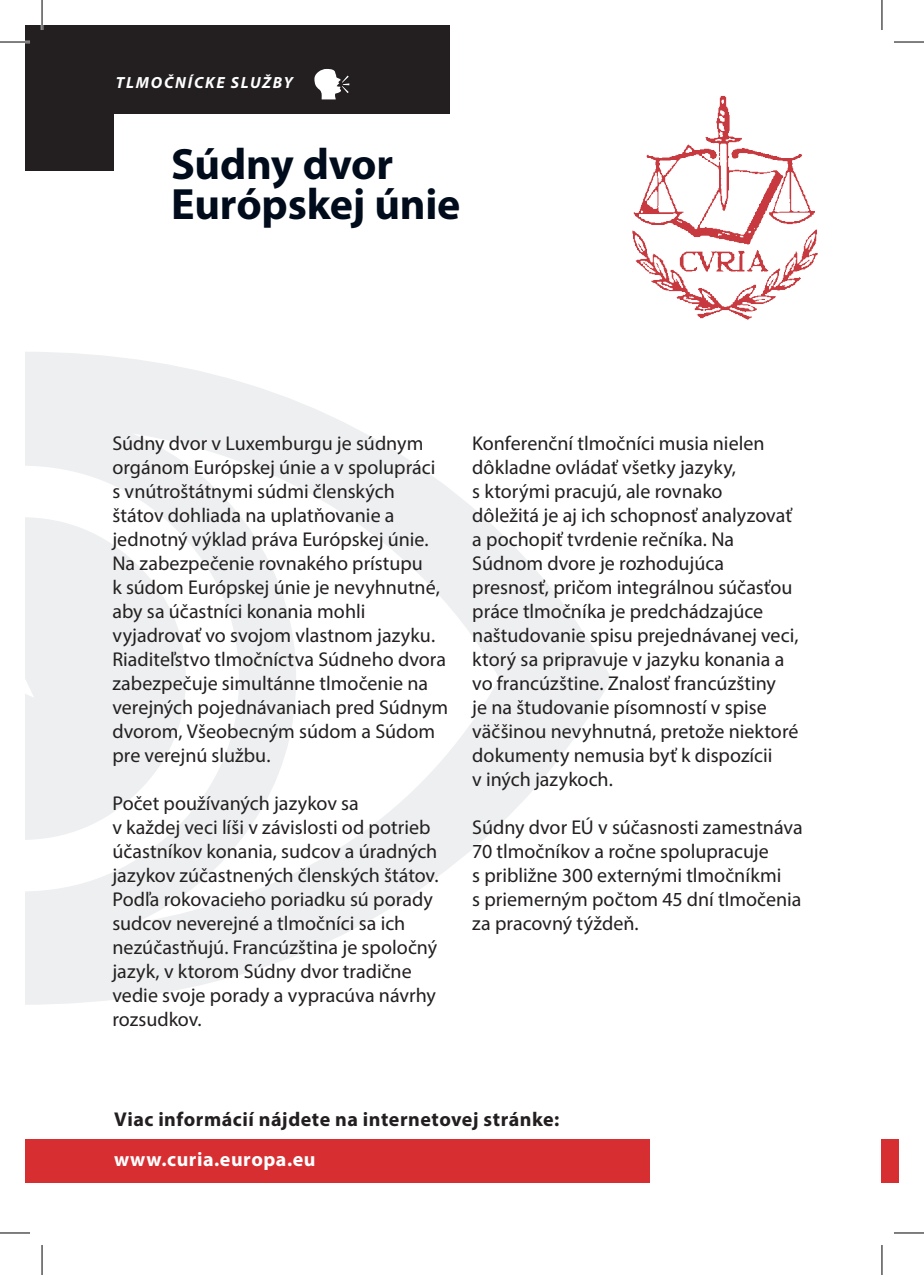
<style>
.page{position:relative;width:924px;height:1275px;background:#fff}
.page>*{position:absolute;margin:0;border:0;box-sizing:border-box;transform-origin:0 0}
.t1{font:700 44px/40px "Myriad Pro";letter-spacing:-.005em;color:#000c1b}
.t2{font:20px/24px "Myriad Pro";color:#231f20}
.t3{font:700 20px "Myriad Pro";letter-spacing:.025em;color:#231f20}
.t4{font:700 20px "Myriad Pro";letter-spacing:.025em;color:#fff}
.t5{font:italic 700 16.2px "Myriad Pro";letter-spacing:.105em;color:#fff}
</style>
<div class="page">
<div style="left:25px;top:25px;width:424px;height:146px;background:#231f20"></div>
<div style="left:114px;top:114px;width:767px;height:138px;background:#fff"></div>
<img style="left:632px;top:95px;width:186px;height:225px">
<div style="left:881px;top:1139px;width:17px;height:43px;background:#d72e32"></div>
<svg style="left:25px;top:352px;width:586px;height:652px"></svg>
<div style="left:25px;top:1139px;width:624px;height:43px;background:#d72e32"></div>
<svg style="left:314px;top:69px;width:35px;height:30px"></svg>
<hr style="left:0;top:41px;width:30px;height:2px;background:#fff">
<hr style="left:41px;top:0;width:2px;height:30px;background:#fff">
<hr style="left:0;top:42px;width:30px;height:1px;background:#000">
<hr style="left:893px;top:42px;width:30px;height:1px;background:#000">
<hr style="left:0;top:1232px;width:30px;height:1px;background:#000">
<hr style="left:893px;top:1232px;width:30px;height:1px;background:#000">
<hr style="left:42px;top:0;width:1px;height:30px;background:#000">
<hr style="left:42px;top:1245px;width:1px;height:30px;background:#000">
<hr style="left:881px;top:0;width:1px;height:30px;background:#000">
<hr style="left:881px;top:1245px;width:1px;height:30px;background:#000">
<p class="t5" style="left:116px;top:72px;width:178px">TLMOČNÍCKE SLUŽBY</p>
<h1 class="t1" style="left:171px;top:143px;width:291px">Súdny dvor<br>Európskej únie</h1>
<p class="t2" style="left:112px;top:431px;width:337px">Súdny dvor v Luxemburgu je súdnym orgánom Európskej únie a v spolupráci s vnútroštátnymi súdmi členských štátov dohliada na uplatňovanie a jednotný výklad práva Európskej únie.<br>Na zabezpečenie rovnakého prístupu<br>k súdom Európskej únie je nevyhnutné, aby sa účastníci konania mohli vyjadrovať vo svojom vlastnom jazyku.<br>Riaditeľstvo tlmočníctva Súdneho dvora zabezpečuje simultánne tlmočenie na verejných pojednávaniach pred Súdnym dvorom, Všeobecným súdom a Súdom pre verejnú službu.</p>
<p class="t2" style="left:112px;top:791px;width:327px">Počet používaných jazykov sa<br>v každej veci líši v závislosti od potrieb účastníkov konania, sudcov a úradných jazykov zúčastnených členských štátov.<br>Podľa rokovacieho poriadku sú porady sudcov neverejné a tlmočníci sa ich nezúčastňujú. Francúzština je spoločný jazyk, v ktorom Súdny dvor tradične vedie svoje porady a vypracúva návrhy rozsudkov.</p>
<p class="t2" style="left:472px;top:431px;width:327px">Konferenční tlmočníci musia nielen dôkladne ovládať všetky jazyky,<br>s ktorými pracujú, ale rovnako<br>dôležitá je aj ich schopnosť analyzovať a pochopiť tvrdenie rečníka. Na Súdnom dvore je rozhodujúca presnosť, pričom integrálnou súčasťou práce tlmočníka je predchádzajúce naštudovanie spisu prejednávanej veci, ktorý sa pripravuje v jazyku konania a vo francúzštine. Znalosť francúzštiny<br>je na študovanie písomností v spise väčšinou nevyhnutná, pretože niektoré dokumenty nemusia byť k dispozícii<br>v iných jazykoch.</p>
<p class="t2" style="left:472px;top:815px;width:332px">Súdny dvor EÚ v súčasnosti zamestnáva 70 tlmočníkov a ročne spolupracuje<br>s približne 300 externými tlmočníkmi<br>s priemerným počtom 45 dní tlmočenia za pracovný týždeň.</p>
<p class="t3" style="left:114px;top:1106px;width:446px">Viac informácií nájdete na internetovej stránke:</p>
<p class="t4" style="left:114px;top:1146px;width:203px">www.curia.europa.eu</p>
</div>
